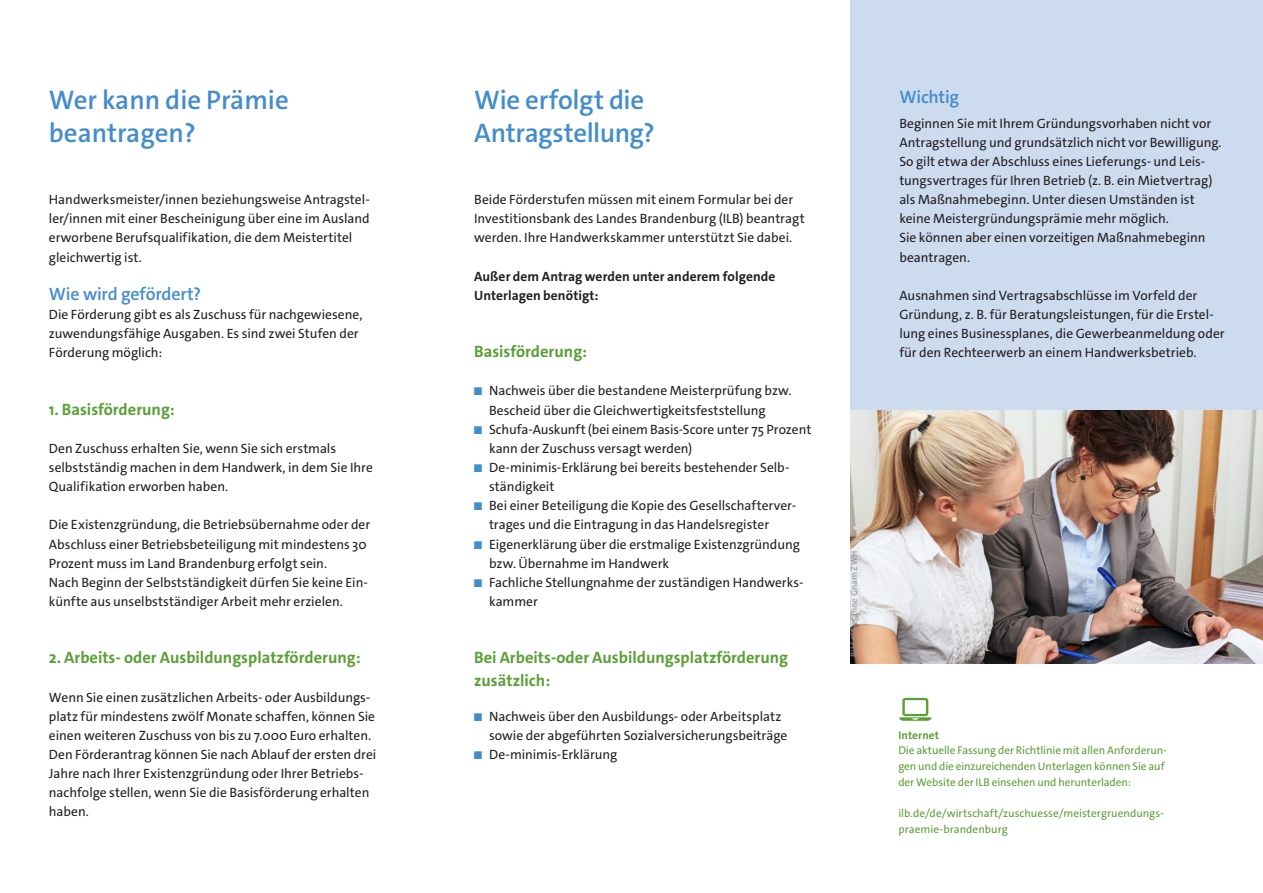
<style>
.page{position:relative;width:1263px;height:893px;background:#fff}
.page>*{position:absolute;margin:0;border:0;box-sizing:border-box;transform-origin:0 0}
.DIN_lang_Überschrift{font:600 27px/32.4px "The Sans C4 s";letter-spacing:-.01em;color:#448dcb}
.DIN_lang_Fließtext_F{font:600 18px "The Sans C4 s";letter-spacing:-.01em;color:#448dcb}
.DIN_lang_Überschrift-2{font:600 18px "The Sans C4 s";letter-spacing:-.015em;color:#448dcb}
.DIN_lang_Text_heraus{font:700 16.5px/22.5px "The Sans C4 s";color:#5b9f37}
.DIN_lang_Fließtext_F-2{font:13.5px/19.2px "The Sans C4 s";color:#231f20}
.DIN_lang_Fließtext_F-3{font:700 13.5px/19.2px "The Sans C4 s";letter-spacing:.005em;color:#231f20}
.DIN_lang_Marginaltex{font:11.25px/15.8px "The Sans C4 s";color:#5b9f37}
.DIN_lang_Marginaltex-2{font:700 11.25px "The Sans C4 s";letter-spacing:.01em;color:#5b9f37}
.DIN_lang_Marginaltex-3{font:9px "The Sans C4 s";letter-spacing:.01em;color:#939598}
.s1{font-size:11.4px;color:#448dcb}
</style>
<div class="page">
<div style="left:850px;top:0;width:413px;height:410px;background:#cddbef"></div>
<svg style="left:899px;top:698px;width:32px;height:23px"></svg>
<img style="left:850px;top:410px;width:413px;height:253px">
<p class="DIN_lang_Überschrift" style="left:49px;top:84px;width:241px">Wer kann die Prämie beantragen?</p>
<p class="DIN_lang_Fließtext_F-2" style="left:49px;top:190px;width:322px">Handwerksmeister/innen beziehungsweise Antragstel&shy;ler/innen mit einer Bescheinigung über eine im Ausland erworbene Berufsqualifikation, die dem Meistertitel gleichwertig ist.</p>
<p class="DIN_lang_Fließtext_F" style="left:49px;top:282px;width:154px">Wie wird gefördert?</p>
<p class="DIN_lang_Fließtext_F-2" style="left:49px;top:305px;width:315px">Die Förderung gibt es als Zuschuss für nachgewiesene, zuwendungsfähige Ausgaben. Es sind zwei Stufen der<br>Förderung möglich:</p>
<p class="DIN_lang_Text_heraus" style="left:49px;top:398px;width:127px">1. Basisförderung:</p>
<p class="DIN_lang_Fließtext_F-2" style="left:49px;top:439px;width:325px">Den Zuschuss erhalten Sie, wenn Sie sich erstmals selbstständig machen in dem Handwerk, in dem Sie Ihre<br>Qualifikation erworben haben.</p>
<p class="DIN_lang_Fließtext_F-2" style="left:49px;top:515px;width:323px">Die Existenzgründung, die Betriebsübernahme oder der<br>Abschluss einer Betriebsbeteiligung mit mindestens 30<br>Prozent muss im Land Brandenburg erfolgt sein.</p>
<p class="DIN_lang_Fließtext_F-2" style="left:49px;top:573px;width:321px">Nach Beginn der Selbstständigkeit dürfen Sie keine Ein&shy;künfte aus unselbstständiger Arbeit mehr erzielen.</p>
<p class="DIN_lang_Text_heraus" style="left:49px;top:647px;width:313px">2. Arbeits- oder Ausbildungsplatzförderung:</p>
<p class="DIN_lang_Fließtext_F-2" style="left:49px;top:688px;width:329px">Wenn Sie einen zusätzlichen Arbeits- oder Ausbildungs&shy;platz für mindestens zwölf Monate schaffen, können Sie einen weiteren Zuschuss von bis zu 7.000 Euro erhalten.<br>Den Förderantrag können Sie nach Ablauf der ersten drei Jahre nach Ihrer Existenzgründung oder Ihrer Betriebs&shy;nachfolge stellen, wenn Sie die Basisförderung erhalten haben.</p>
<p class="DIN_lang_Überschrift" style="left:474px;top:84px;width:182px">Wie erfolgt die<br>Antragstellung?</p>
<p class="DIN_lang_Fließtext_F-2" style="left:474px;top:190px;width:332px">Beide Förderstufen müssen mit einem Formular bei der<br>Investitionsbank des Landes Brandenburg (ILB) beantragt werden. Ihre Handwerkskammer unterstützt Sie dabei.</p>
<p class="DIN_lang_Fließtext_F-3" style="left:474px;top:267px;width:303px">Außer dem Antrag werden unter anderem folgende<br>Unterlagen benötigt:</p>
<p class="DIN_lang_Text_heraus" style="left:474px;top:340px;width:115px">Basisförderung:</p>
<p class="DIN_lang_Fließtext_F-2" style="left:489px;top:381px;width:304px;text-indent:-15px"><span class="s1">■</span> Nachweis über die bestandene Meisterprüfung bzw.<br>Bescheid über die Gleichwertigkeitsfeststellung</p>
<p class="DIN_lang_Fließtext_F-2" style="left:489px;top:420px;width:324px;text-indent:-15px"><span class="s1">■</span> Schufa-Auskunft (bei einem Basis-Score unter 75 Prozent kann der Zuschuss versagt werden)</p>
<p class="DIN_lang_Fließtext_F-2" style="left:489px;top:458px;width:302px;text-indent:-15px"><span class="s1">■</span> De-minimis-Erklärung bei bereits bestehender Selb&shy;ständigkeit</p>
<p class="DIN_lang_Fließtext_F-2" style="left:489px;top:496px;width:309px;text-indent:-15px"><span class="s1">■</span> Bei einer Beteiligung die Kopie des Gesellschafterver&shy;trages und die Eintragung in das Handelsregister</p>
<p class="DIN_lang_Fließtext_F-2" style="left:489px;top:534px;width:312px;text-indent:-15px"><span class="s1">■</span> Eigenerklärung über die erstmalige Existenzgründung bzw. Übernahme im Handwerk</p>
<p class="DIN_lang_Fließtext_F-2" style="left:489px;top:573px;width:316px;text-indent:-15px"><span class="s1">■</span> Fachliche Stellungnahme der zuständigen Handwerks&shy;kammer</p>
<p class="DIN_lang_Text_heraus" style="left:474px;top:647px;width:316px">Bei Arbeits-oder Ausbildungsplatzförderung zusätzlich:</p>
<p class="DIN_lang_Fließtext_F-2" style="left:489px;top:707px;width:300px;text-indent:-15px"><span class="s1">■</span> Nachweis über den Ausbildungs- oder Arbeitsplatz sowie der abgeführten Sozialversicherungsbeiträge</p>
<p class="DIN_lang_Fließtext_F-2" style="left:474px;top:745px;width:145px"><span class="s1">■</span> De-minimis-Erklärung</p>
<p class="DIN_lang_Marginaltex-3" style="left:848px;top:657px;width:108px;rotate:-90deg">Bild © Susanne Gnam ZWH</p>
<p class="DIN_lang_Überschrift-2" style="left:899px;top:85px;width:61px">Wichtig</p>
<p class="DIN_lang_Fließtext_F-2" style="left:899px;top:114px;width:324px">Beginnen Sie mit Ihrem Gründungsvorhaben nicht vor Antragstellung und grundsätzlich nicht vor Bewilligung.<br>So gilt etwa der Abschluss eines Lieferungs- und Leis&shy;tungsvertrages für Ihren Betrieb (z. B. ein Mietvertrag) als Maßnahmebeginn. Unter diesen Umständen ist keine Meistergründungsprämie mehr möglich.</p>
<p class="DIN_lang_Fließtext_F-2" style="left:899px;top:228px;width:308px">Sie können aber einen vorzeitigen Maßnahmebeginn beantragen.</p>
<p class="DIN_lang_Fließtext_F-2" style="left:899px;top:286px;width:327px">Ausnahmen sind Vertragsabschlüsse im Vorfeld der Gründung, z. B. für Beratungsleistungen, für die Erstel&shy;lung eines Businessplanes, die Gewerbeanmeldung oder für den Rechteerwerb an einem Handwerksbetrieb.</p>
<p class="DIN_lang_Marginaltex-2" style="left:898px;top:728px;width:42px">Internet</p>
<p class="DIN_lang_Marginaltex" style="left:898px;top:743px;width:270px">Die aktuelle Fassung der Richtlinie mit allen Anforderun&shy;gen und die einzureichenden Unterlagen können Sie auf der Website der ILB einsehen und herunterladen:</p>
<p class="DIN_lang_Marginaltex" style="left:898px;top:806px;width:267px">ilb.de/de/wirtschaft/zuschuesse/meistergruendungs&shy;praemie-brandenburg</p>
</div>
